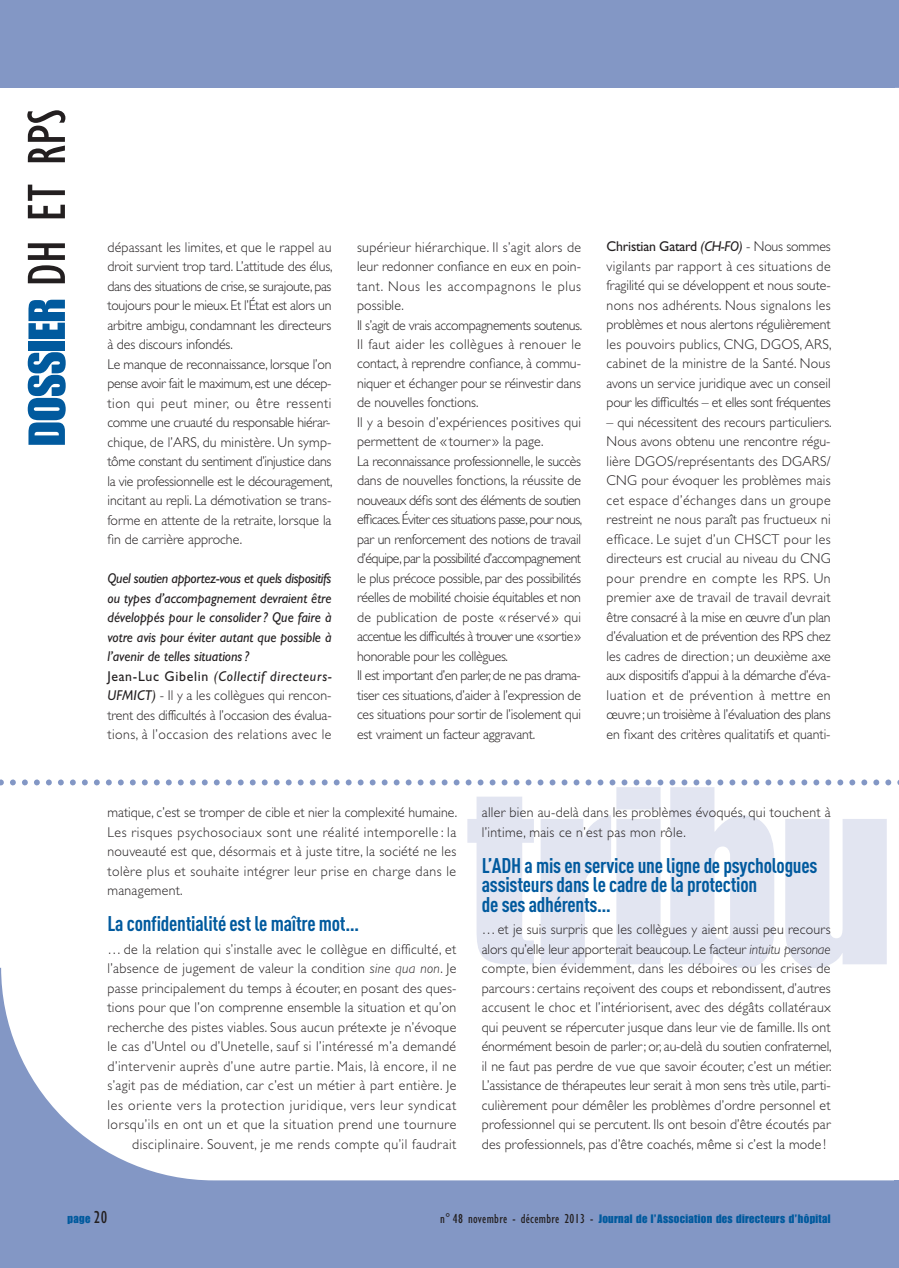
<style>
.page{position:relative;width:899px;height:1268px;background:#fff}
.page>*{position:absolute;margin:0;border:0;box-sizing:border-box;transform-origin:0 0}
.t1{font:51px "Impact LT Std";color:#015a9e}
.t2{font:700 condensed 21px/19.5px "DINOT";letter-spacing:-.01em;color:#015a9e}
.t3{font:300 14.25px/19.5px "Gill Sans Std";color:#231f20;text-align:justify}
.t4{font:300 14.25px/19.5px "Gill Sans Std";letter-spacing:.03em;color:#231f20;text-align:right}
.t5{font:italic 14.25px/19.5px "Gill Sans Std";color:#231f20}
.t6{font:300 14.25px/19.5px "Gill Sans Std";letter-spacing:.025em;color:#231f20}
.t7{font:12px "Impact LT Std";letter-spacing:.03em;color:#015a9e}
.s1{font-family:"Gill Sans Std";font-stretch:condensed;font-size:55.5px;color:#231f20}
.s2{font-style:normal}
.s3{font-weight:300;font-style:normal}
.s4{font-weight:400}
.s5{font-weight:400;font-style:italic}
.s6{font-style:italic}
.s7{font-family:"Gill Sans Std";font-stretch:condensed;font-size:18px;color:#231f20}
.s8{font-family:"Gill Sans Std";font-stretch:condensed;font-size:13.5px;color:#231f20}
</style>
<div class="page">
<svg style="left:0;top:779px;width:899px;height:189px"></svg>
<svg style="left:467px;top:787px;width:432px;height:181px;fill:#e2e5f1"></svg>
<svg style="left:894px;top:0;width:5px;height:88px"></svg>
<div style="left:894px;top:1180px;width:5px;height:88px;background:#8397c5"></div>
<svg style="left:0;top:968px;width:894px;height:300px"></svg>
<div style="left:0;top:0;width:894px;height:88px;background:#8397c5"></div>
<p class="t1" style="left:28px;top:446px;width:339px;rotate:-90deg">DOSSIER <span class="s1">DH ET RPS</span></p>
<p class="t3" style="left:107px;top:239px;width:227px;text-align:left">dépassant les limites, et que le rappel au droit survient trop tard. L’attitude des élus, dans des situations de crise, se surajoute, pas toujours pour le mieux. Et l’État est alors un arbitre ambigu, condamnant les directeurs à des discours infondés.<br>Le manque de reconnaissance, lorsque l’on pense avoir fait le maximum, est une décep&shy;tion qui peut miner, ou être ressenti comme une cruauté du responsable hiérar&shy;chique, de l’ARS, du ministère. Un symp&shy;tôme constant du sentiment d’injustice dans la vie professionnelle est le découragement, incitant au repli. La démotivation se trans&shy;forme en attente de la retraite, lorsque la fin de carrière approche.</p>
<p class="t5" style="left:107px;top:570px;width:226px">Quel soutien apportez-vous et quels dispositifs ou types d’accompagnement devraient être développés pour le consolider? Que faire à votre avis pour éviter autant que possible à l’avenir de telles situations?<br><span class="s2">Jean-Luc Gibelin</span> (Collectif directeurs-UFMICT) <span class="s3">- Il y a les collègues qui rencon&shy;trent des difficultés à l’occasion des évalua&shy;tions, à l’occasion des relations avec le</span></p>
<p class="t3" style="left:357px;top:239px;width:227px;text-align:left">supérieur hiérarchique. Il s’agit alors de leur redonner confiance en eux en poin&shy;tant. Nous les accompagnons le plus possible.<br>Il s’agit de vrais accompagnements soutenus.<br>Il faut aider les collègues à renouer le contact, à reprendre confiance, à commu&shy;niquer et échanger pour se réinvestir dans de nouvelles fonctions.<br>Il y a besoin d’expériences positives qui permettent de «tourner» la page.<br>La reconnaissance professionnelle, le succès dans de nouvelles fonctions, la réussite de nouveaux défis sont des éléments de soutien efficaces. Éviter ces situations passe, pour nous, par un renforcement des notions de travail d’équipe, par la possibilité d’accompagnement le plus précoce possible, par des possibilités réelles de mobilité choisie équitables et non de publication de poste «réservé» qui accentue les difficultés à trouver une «sortie» honorable pour les collègues.<br>Il est important d’en parler, de ne pas drama&shy;tiser ces situations, d’aider à l’expression de ces situations pour sortir de l’isolement qui est vraiment un facteur aggravant.</p>
<p class="t3" style="left:606px;top:238px;width:227px"><span class="s4">Christian Gatard</span> <span class="s5">(CH-FO)</span> - Nous sommes vigilants par rapport à ces situations de fragilité qui se développent et nous soute&shy;nons nos adhérents. Nous signalons les problèmes et nous alertons régulièrement les pouvoirs publics, CNG, DGOS, ARS, cabinet de la ministre de la Santé. Nous avons un service juridique avec un conseil pour les difficultés – et elles sont fréquentes</p>
<p class="t3" style="left:606px;top:414px;width:227px">– qui nécessitent des recours particuliers.<br>Nous avons obtenu une rencontre régu&shy;lière DGOS/représentants des DGARS/ CNG pour évoquer les problèmes mais cet espace d’échanges dans un groupe restreint ne nous paraît pas fructueux ni efficace. Le sujet d’un CHSCT pour les directeurs est crucial au niveau du CNG pour prendre en compte les RPS. Un premier axe de travail de travail devrait être consacré à la mise en œuvre d’un plan d’évaluation et de prévention des RPS chez les cadres de direction; un deuxième axe aux dispositifs d’appui à la démarche d’éva&shy;luation et de prévention à mettre en œuvre; un troisième à l’évaluation des plans en fixant des critères qualitatifs et quanti-</p>
<p class="t3" style="left:107px;top:804px;width:351px">matique, c’est se tromper de cible et nier la complexité humaine.<br>Les risques psychosociaux sont une réalité intemporelle : la nouveauté est que, désormais et à juste titre, la société ne les tolère plus et souhaite intégrer leur prise en charge dans le management.</p>
<p class="t2" style="left:107px;top:916px;width:253px">La confidentialité est le maître mot…</p>
<p class="t4" style="left:107px;top:941px;width:350px">… de la relation qui s’installe avec le collègue en difficulté, et l’absence de jugement de valeur la condition <span class="s6">sine qua non</span>. Je passe principalement du temps à écouter, en posant des ques&shy;tions pour que l’on comprenne ensemble la situation et qu’on recherche des pistes viables. Sous aucun prétexte je n’évoque le cas d’Untel ou d’Unetelle, sauf si l’intéressé m’a demandé d’intervenir auprès d’une autre partie. Mais, là encore, il ne s’agit pas de médiation, car c’est un métier à part entière. Je les oriente vers la protection juridique, vers leur syndicat lorsqu’ils en ont un et que la situation prend une tournure disciplinaire. Souvent, je me rends compte qu’il faudrait</p>
<p class="t6" style="left:482px;top:804px;width:350px">aller bien au-delà dans les problèmes évoqués, qui touchent à l’intime, mais ce n’est pas mon rôle.</p>
<p class="t2" style="left:482px;top:857px;width:337px">L’ADH a mis en service une ligne de psychologues assisteurs dans le cadre de la protection<br>de ses adhérents…</p>
<p class="t3" style="left:482px;top:921px;width:351px">…et je suis surpris que les collègues y aient aussi peu recours alors qu’elle leur apporterait beaucoup. Le facteur <span class="s6">intuitu personae </span>compte, bien évidemment, dans les déboires ou les crises de parcours : certains reçoivent des coups et rebondissent, d’autres accusent le choc et l’intériorisent, avec des dégâts collatéraux qui peuvent se répercuter jusque dans leur vie de famille. Ils ont énormément besoin de parler; or, au-delà du soutien confraternel, il ne faut pas perdre de vue que savoir écouter, c’est un métier.<br>L’assistance de thérapeutes leur serait à mon sens très utile, parti&shy;culièrement pour démêler les problèmes d’ordre personnel et professionnel qui se percutent. Ils ont besoin d’être écoutés par des professionnels, pas d’être coachés, même si c’est la mode !</p>
<p class="t7" style="left:68px;top:1214px;width:41px">page <span class="s7">20</span></p>
<p class="t7" style="left:440px;top:1214px;width:392px"><span class="s8">n° 48 novembre - décembre 2013 -</span> Journal de l’Association des directeurs d’hôpital</p>
</div>
